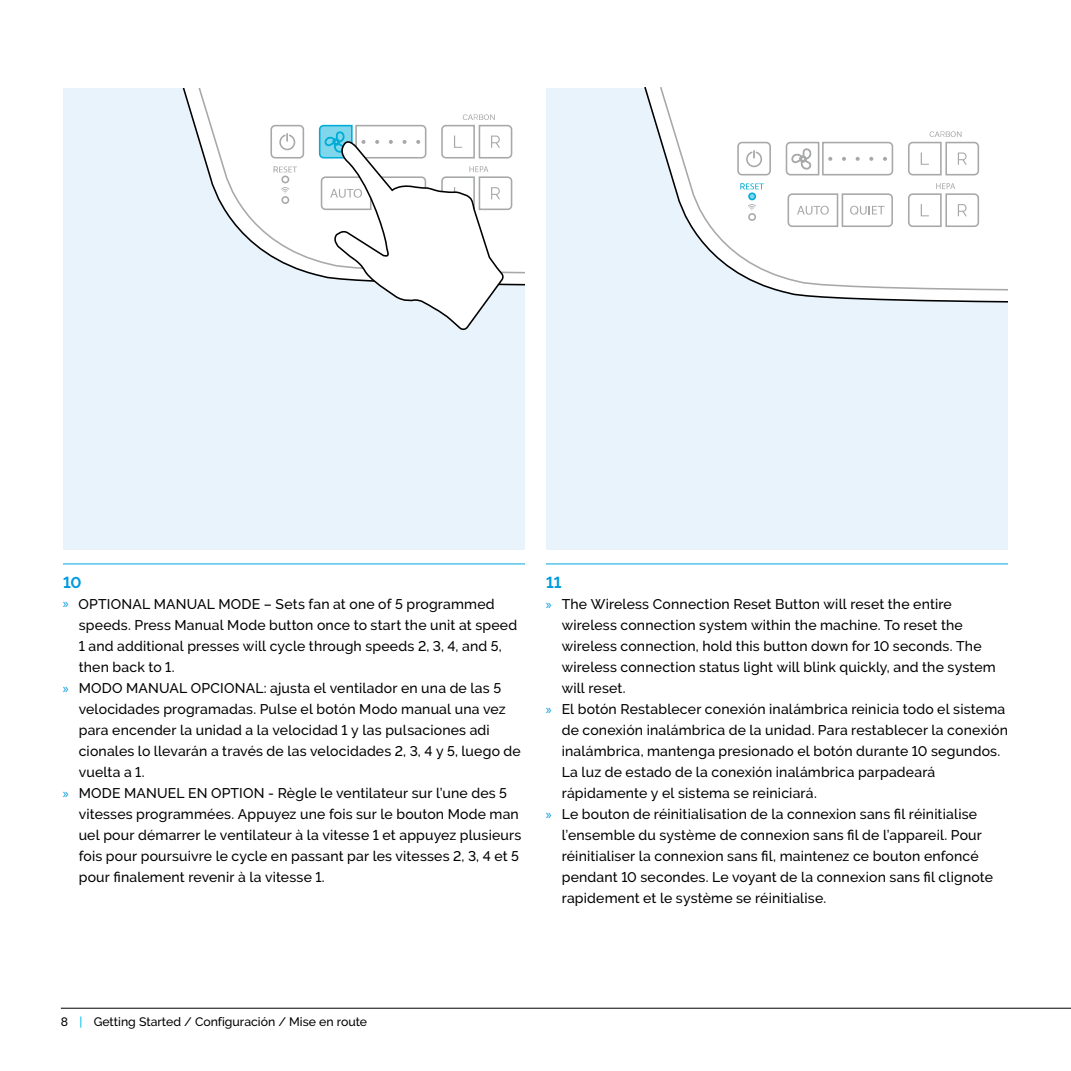
<style>
.page{position:relative;width:1071px;height:1071px;background:#fff}
.page>*{position:absolute;margin:0;border:0;box-sizing:border-box;transform-origin:0 0}
.t1{font:700 15.75px "Raleway";color:#009ade}
.t2{font:500 14px "Raleway";letter-spacing:.015em;color:#000}
.t3{font:500 12.25px "Raleway";color:#000}
.s1{font-family:"Myriad Pro";font-weight:400;color:#009ade}
.s2{color:#00bdf2}
</style>
<div class="page">
<div style="left:63px;top:88px;width:462px;height:462px;background:#e9f3fb"></div>
<div style="left:546px;top:88px;width:462px;height:462px;background:#e9f3fb"></div>
<svg style="left:182px;top:88px;width:343px;height:198px"></svg>
<svg style="left:192px;top:88px;width:333px;height:186px"></svg>
<div style="left:270px;top:125px;width:34px;height:34px;border:2px solid #a7a8a9;border-radius:4px"></div>
<svg style="left:279px;top:133px;width:16px;height:17px"></svg>
<svg style="left:281px;top:186px;width:8px;height:7px"></svg>
<svg style="left:274px;top:166px;width:23px;height:6px"></svg>
<div style="left:281px;top:176px;width:8px;height:7px;border:2px solid #a7a8a9;border-radius:50%"></div>
<div style="left:281px;top:196px;width:8px;height:8px;border:2px solid #a7a8a9;border-radius:50%"></div>
<svg style="left:318px;top:114px;width:195px;height:216px"></svg>
<svg style="left:644px;top:88px;width:364px;height:215px"></svg>
<svg style="left:659px;top:88px;width:349px;height:203px;background:#fafbfc"></svg>
<div style="left:737px;top:142px;width:34px;height:33px;border:2px solid #a7a8a9;border-radius:4px"></div>
<svg style="left:746px;top:150px;width:16px;height:17px"></svg>
<svg style="left:907px;top:183px;width:73px;height:45px;background:#f1f1f1"></svg>
<svg style="left:787px;top:193px;width:107px;height:35px;background:#eee"></svg>
<svg style="left:907px;top:131px;width:73px;height:45px;background:#f0f1f1"></svg>
<svg style="left:748px;top:203px;width:8px;height:7px"></svg>
<svg style="left:740px;top:183px;width:24px;height:6px"></svg>
<div style="left:749px;top:193px;width:6px;height:7px;background:#80d6eb;border-radius:50%"></div>
<div style="left:748px;top:192px;width:8px;height:8px;border:2px solid #00acd8;border-radius:50%"></div>
<svg style="left:785px;top:141px;width:109px;height:35px;background:#eee"></svg>
<div style="left:748px;top:213px;width:8px;height:8px;border:2px solid #a7a8a9;border-radius:50%"></div>
<hr style="left:61px;top:1008px;width:1010px;height:1px;background:#000">
<hr style="left:63px;top:564px;width:462px;height:1px;background:#00a7e3">
<hr style="left:546px;top:564px;width:462px;height:1px;background:#00a7e3">
<p class="t1" style="left:63px;top:573px;width:20px">10</p>
<p class="t2" style="left:63px;top:596px;width:433px"><span class="s1">»</span> OPTIONAL MANUAL MODE – Sets fan at one of 5 programmed</p>
<p class="t2" style="left:79px;top:617px;width:440px">speeds. Press Manual Mode button once to start the unit at speed</p>
<p class="t2" style="left:79px;top:638px;width:424px">1 and additional presses will cycle through speeds 2, 3, 4, and 5,</p>
<p class="t2" style="left:79px;top:659px;width:97px">then back to 1.</p>
<p class="t2" style="left:63px;top:680px;width:440px"><span class="s1">»</span> MODO MANUAL OPCIONAL: ajusta el ventilador en una de las 5</p>
<p class="t2" style="left:79px;top:701px;width:428px">velocidades programadas. Pulse el botón Modo manual una vez</p>
<p class="t2" style="left:79px;top:722px;width:413px">para encender la unidad a la velocidad 1 y las pulsaciones adi</p>
<p class="t2" style="left:79px;top:743px;width:444px">cionales lo llevarán a través de las velocidades 2, 3, 4 y 5, luego de</p>
<p class="t2" style="left:79px;top:764px;width:67px">vuelta a 1.</p>
<p class="t2" style="left:63px;top:785px;width:446px"><span class="s1">»</span> MODE MANUEL EN OPTION - Règle le ventilateur sur l’une des 5</p>
<p class="t2" style="left:79px;top:806px;width:442px">vitesses programmées. Appuyez une fois sur le bouton Mode man</p>
<p class="t2" style="left:79px;top:827px;width:444px">uel pour démarrer le ventilateur à la vitesse 1 et appuyez plusieurs</p>
<p class="t2" style="left:79px;top:848px;width:442px">fois pour poursuivre le cycle en passant par les vitesses 2, 3, 4 et 5</p>
<p class="t2" style="left:79px;top:869px;width:248px">pour finalement revenir à la vitesse 1.</p>
<p class="t1" style="left:546px;top:573px;width:17px">11</p>
<p class="t2" style="left:546px;top:596px;width:407px"><span class="s1">»</span> The Wireless Connection Reset Button will reset the entire</p>
<p class="t2" style="left:562px;top:617px;width:403px">wireless connection system within the machine. To reset the</p>
<p class="t2" style="left:562px;top:638px;width:421px">wireless connection, hold this button down for 10 seconds. The</p>
<p class="t2" style="left:562px;top:659px;width:436px">wireless connection status light will blink quickly, and the system</p>
<p class="t2" style="left:562px;top:680px;width:65px">will reset.</p>
<p class="t2" style="left:546px;top:701px;width:461px"><span class="s1">»</span> El botón Restablecer conexión inalámbrica reinicia todo el sistema</p>
<p class="t2" style="left:562px;top:722px;width:448px">de conexión inalámbrica de la unidad. Para restablecer la conexión</p>
<p class="t2" style="left:562px;top:743px;width:440px">inalámbrica, mantenga presionado el botón durante 10 segundos.</p>
<p class="t2" style="left:562px;top:764px;width:375px">La luz de estado de la conexión inalámbrica parpadeará</p>
<p class="t2" style="left:562px;top:785px;width:257px">rápidamente y el sistema se reiniciará.</p>
<p class="t2" style="left:546px;top:806px;width:433px"><span class="s1">»</span> Le bouton de réinitialisation de la connexion sans fil réinitialise</p>
<p class="t2" style="left:562px;top:827px;width:422px">l’ensemble du système de connexion sans fil de l’appareil. Pour</p>
<p class="t2" style="left:562px;top:848px;width:419px">réinitialiser la connexion sans fil, maintenez ce bouton enfoncé</p>
<p class="t2" style="left:562px;top:869px;width:433px">pendant 10 secondes. Le voyant de la connexion sans fil clignote</p>
<p class="t2" style="left:562px;top:890px;width:266px">rapidement et le système se réinitialise.</p>
<p class="t3" style="left:61px;top:1014px;width:308px">8 <span class="s2">|</span> Getting Started / Configuración / Mise en route</p>
</div>
